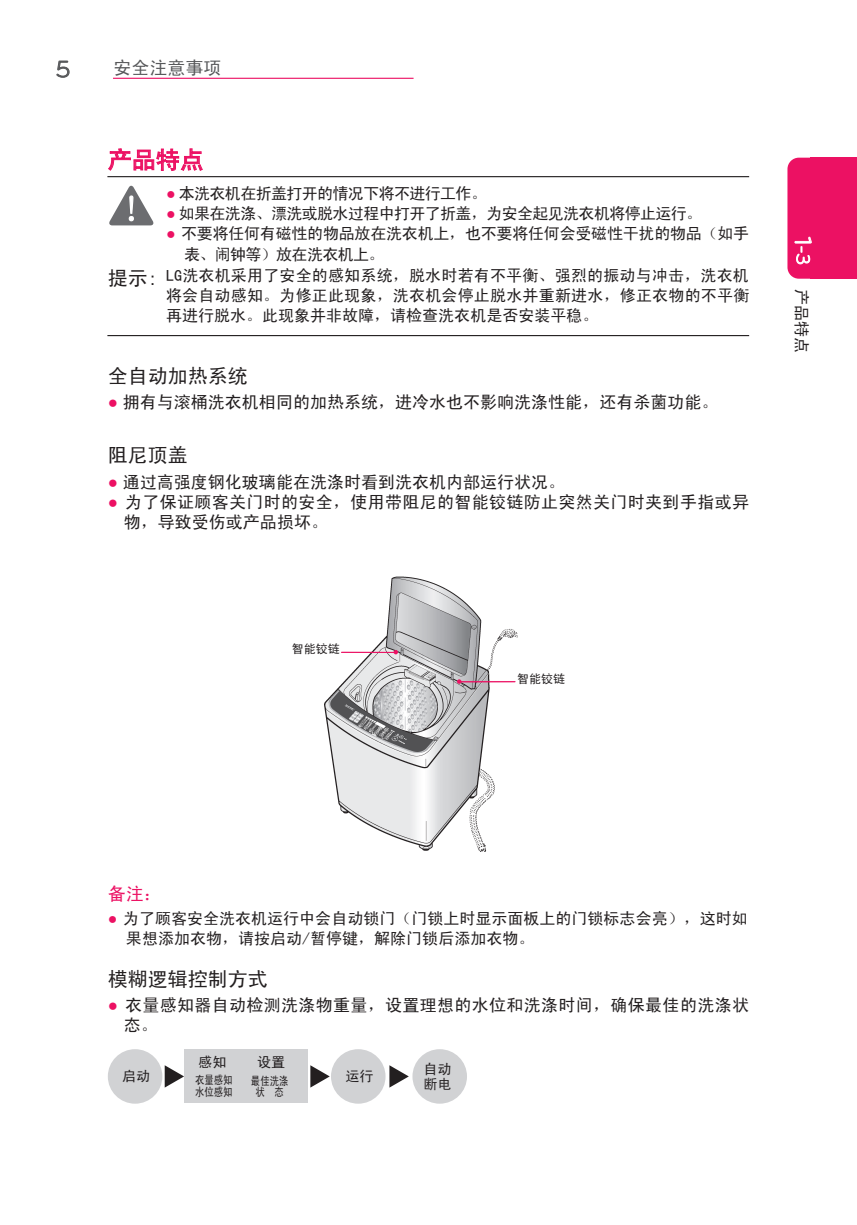
<style>
.page{position:relative;width:857px;height:1225px;background:#fff}
.page>*{position:absolute;margin:0;border:0;box-sizing:border-box;transform-origin:0 0}
.t1{font:24px "Sim Hei";color:#ec1163}
.t2{font:24px "Bryant LG";color:#57585a}
.t3{font:20px "Sim Hei";color:#231f20}
.t4{font:18px "Sim Hei";color:#57585a}
.t5{font:18px "Sim Hei";color:#ec1163}
.t6{font:17px/20px "Sim Hei";letter-spacing:.02em;color:#231f20}
.t7{font:17px "Sim Hei";color:#231f20}
.t8{font:16px/20px "Sim Hei";color:#231f20}
.t9{font:16px "Sim Hei";letter-spacing:-.04em;color:#231f20}
.t10{font:14px/16px "Sim Hei";color:#231f20}
.t11{font:12px "Sim Hei";color:#231f20}
.t12{font:11.8px/11.2px "Sim Hei";color:#231f20;scale:.8 1}
.s1{font-family:"Arial";color:#ec1163}
.s2{font-size:20px}
.s3{font-family:"Bryant LG";font-size:24px;color:#fff}
.s4{font-family:"Bryant LG";font-size:19.2px;color:#fff}
</style>
<div class="page">
<svg style="left:56px;top:60px;width:14px;height:18px"></svg>
<hr style="left:113px;top:78px;width:300px;height:1px;background:#ec1163">
<svg style="left:109px;top:185px;width:45px;height:40px"></svg>
<svg style="left:108px;top:148px;width:95px;height:23px"></svg>
<hr style="left:107px;top:176px;width:641px;height:1px;background:#231f20">
<hr style="left:107px;top:335px;width:641px;height:1px;background:#231f20">
<div style="left:787px;top:158px;width:69px;height:121px;background:#ec1163"></div>
<img style="left:324px;top:576px;width:193px;height:275px">
<hr style="left:341px;top:652px;width:54px;height:1px;background:#ec1163">
<svg style="left:393px;top:650px;width:5px;height:4px"></svg>
<hr style="left:459px;top:681px;width:56px;height:1px;background:#ec1163">
<svg style="left:457px;top:679px;width:4px;height:5px"></svg>
<div style="left:108px;top:1049px;width:54px;height:54px;background:#d1d2d4;border-radius:50%"></div>
<svg style="left:165px;top:1065px;width:19px;height:22px"></svg>
<div style="left:185px;top:1049px;width:123px;height:54px;background:#d1d2d4"></div>
<svg style="left:310px;top:1065px;width:19px;height:22px"></svg>
<svg style="left:389px;top:1065px;width:19px;height:22px"></svg>
<div style="left:412px;top:1049px;width:55px;height:54px;background:#d1d2d4;border-radius:50%"></div>
<div style="left:331px;top:1049px;width:54px;height:54px;background:#d1d2d4;border-radius:50%"></div>
<h1 class="t2" style="left:55px;top:55px;width:17px">5</h1>
<p class="t4" style="left:113px;top:59px;width:109px">安全注意事项</p>
<h1 class="t1" style="left:108px;top:148px;width:97px">产品特点</h1>
<p class="t9" style="left:166px;top:186px;width:322px"><span class="s1">●</span> 本洗衣机在折盖打开的情况下将不进行工作。</p>
<p class="t9" style="left:166px;top:206px;width:537px"><span class="s1">●</span> 如果在洗涤、漂洗或脱水过程中打开了折盖，为安全起见洗衣机将停止运行。</p>
<p class="t8" style="left:184px;top:224px;width:566px;text-indent:-18px"><span class="s1">●</span> 不要将任何有磁性的物品放在洗衣机上，也不要将任何会受磁性干扰的物品（如手表、闹钟等）放在洗衣机上。</p>
<p class="t8" style="left:166px;top:266px;width:584px;text-align:justify;text-indent:-58px"><span class="s2">提示:</span> LG洗衣机采用了安全的感知系统，脱水时若有不平衡、强烈的振动与冲击，洗衣机将会自动感知。为修正此现象，洗衣机会停止脱水并重新进水，修正衣物的不平衡再进行脱水。此现象并非故障，请检查洗衣机是否安装平稳。</p>
<p class="t3" style="left:108px;top:366px;width:141px">全自动加热系统</p>
<p class="t7" style="left:108px;top:394px;width:611px"><span class="s1">●</span> 拥有与滚桶洗衣机相同的加热系统，进冷水也不影响洗涤性能，还有杀菌功能。</p>
<p class="t3" style="left:108px;top:445px;width:81px">阻尼顶盖</p>
<p class="t7" style="left:108px;top:473px;width:458px"><span class="s1">●</span> 通过高强度钢化玻璃能在洗涤时看到洗衣机内部运行状况。</p>
<p class="t6" style="left:124px;top:492px;width:626px;text-indent:-16px"><span class="s1">●</span> 为了保证顾客关门时的安全，使用带阻尼的智能铰链防止突然关门时夹到手指或异物，导致受伤或产品损坏。</p>
<p class="t11" style="left:291px;top:642px;width:49px">智能铰链</p>
<p class="t11" style="left:517px;top:672px;width:49px">智能铰链</p>
<p class="t8" style="left:811px;top:236px;width:118px;rotate:90deg"><span class="s3">1</span><span class="s4">-3</span> 产品特点</p>
<p class="t5" style="left:108px;top:884px;width:55px">备注：</p>
<p class="t8" style="left:126px;top:908px;width:623px;text-indent:-18px"><span class="s1">●</span> 为了顾客安全洗衣机运行中会自动锁门（门锁上时显示面板上的门锁标志会亮），这时如果想添加衣物，请按启动/暂停键，解除门锁后添加衣物。</p>
<p class="t3" style="left:108px;top:968px;width:162px">模糊逻辑控制方式</p>
<p class="t6" style="left:124px;top:995px;width:626px;text-indent:-16px"><span class="s1">●</span> 衣量感知器自动检测洗涤物重量，设置理想的水位和洗涤时间，确保最佳的洗涤状态。</p>
<p class="t10" style="left:122px;top:1068px;width:30px">启动</p>
<p class="t10" style="left:345px;top:1068px;width:30px">运行</p>
<p class="t10" style="left:423px;top:1060px;width:30px">自动断电</p>
<p class="t10" style="left:198px;top:1054px;width:30px">感知</p>
<p class="t12" style="left:195px;top:1074px;width:48px">衣量感知水位感知</p>
<p class="t10" style="left:257px;top:1054px;width:30px">设置</p>
<p class="t12" style="left:251px;top:1074px;width:48px;text-align:center">最佳洗涤状 态</p>
</div>
